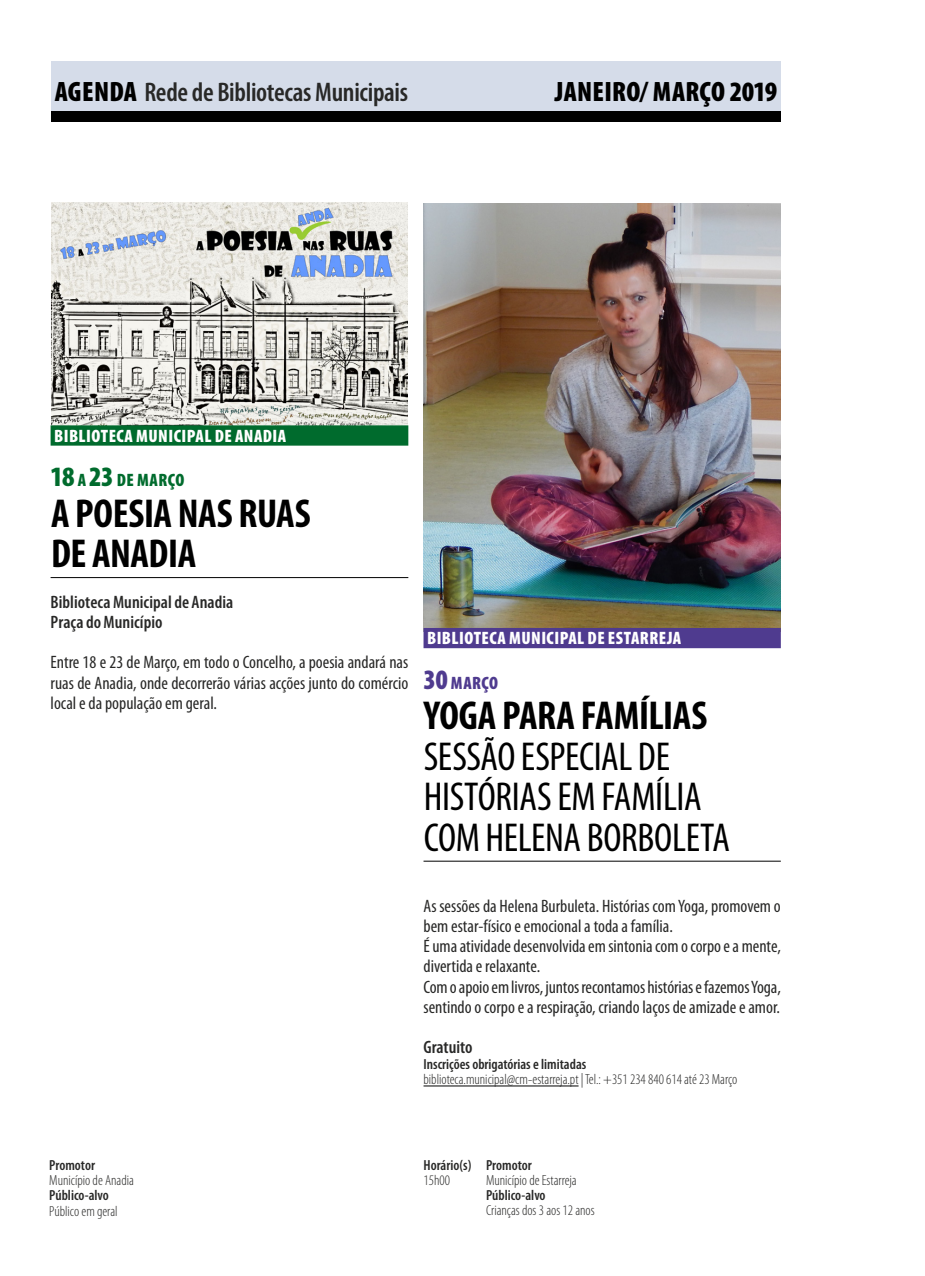
<style>
.page{position:relative;width:925px;height:1276px;background:#fff}
.page>*{position:absolute;margin:0;border:0;box-sizing:border-box;transform-origin:0 0}
.t1{font:condensed 40.5px/40.5px "Myriad Pro";letter-spacing:-.01em;color:#000}
.t2{font:700 condensed 40.5px/40.5px "Myriad Pro";letter-spacing:-.01em;color:#000}
.t3{font:900 condensed 28.12px "Myriad Pro";letter-spacing:.005em;color:#000}
.t4{font:600 condensed 27px "Myriad Pro";letter-spacing:-.01em;color:#282827}
.t5{font:condensed 18px/20.2px "Myriad Pro";color:#282827;text-align:justify}
.t6{font:900 condensed 18px "Myriad Pro";letter-spacing:.025em;color:#fff}
.t7{font:600 condensed 18px/20.2px "Myriad Pro";letter-spacing:.005em;color:#282827}
.t8{font:900 condensed 18px "Myriad Pro";letter-spacing:.025em;color:#006b2d}
.t9{font:900 condensed 18px "Myriad Pro";letter-spacing:.025em;color:#4f3b8f}
.t10{font:300 condensed 14.62px "Myriad Pro";color:#282827}
.t11{font:600 condensed 14.62px "Myriad Pro";color:#282827}
.s1{font-weight:900;font-size:28.12px;color:#000}
.s2{font-size:28.12px}
</style>
<div class="page">
<div style="left:51px;top:61px;width:730px;height:50px;background:#d5dce9"></div>
<div style="left:51px;top:111px;width:730px;height:11px;background:#000"></div>
<img style="left:423px;top:204px;width:358px;height:424px">
<img style="left:51px;top:203px;width:356px;height:222px">
<div style="left:51px;top:425px;width:357px;height:20px;background:#006b2d"></div>
<hr style="left:51px;top:577px;width:357px;height:1px;background:#000">
<div style="left:423px;top:628px;width:358px;height:20px;background:#4f3b8f"></div>
<hr style="left:423px;top:861px;width:358px;height:1px;background:#000">
<hr style="left:423px;top:1085px;width:155px;height:1px;background:#000">
<h3 class="t4" style="left:55px;top:78px;width:355px"><span class="s1">AGENDA</span> Rede de Bibliotecas Municipais</h3>
<h2 class="t3" style="left:555px;top:76px;width:224px">JANEIRO/ MARÇO 2019</h2>
<p class="t6" style="left:54px;top:426px;width:234px">BIBLIOTECA MUNICIPAL DE ANADIA</p>
<p class="t8" style="left:51px;top:470px;width:135px"><span class="s2">18</span> A <span class="s2">23</span> DE MARÇO</p>
<h1 class="t2" style="left:51px;top:493px;width:261px">A POESIA NAS RUAS<br>DE ANADIA</h1>
<p class="t7" style="left:51px;top:592px;width:184px">Biblioteca Municipal de Anadia<br>Praça do Município</p>
<p class="t5" style="left:51px;top:653px;width:359px">Entre 18 e 23 de Março, em todo o Concelho, a poesia andará nas ruas de Anadia, onde decorrerão várias acções junto do comércio local e da população em geral.</p>
<p class="t6" style="left:427px;top:628px;width:256px">BIBLIOTECA MUNICIPAL DE ESTARREJA</p>
<p class="t9" style="left:423px;top:672px;width:76px"><span class="s2">30</span> MARÇO</p>
<h1 class="t2" style="left:424px;top:696px;width:285px">YOGA PARA FAMÍLIAS</h1>
<h1 class="t1" style="left:424px;top:737px;width:308px">SESSÃO ESPECIAL DE<br>HISTÓRIAS EM FAMÍLIA<br>COM HELENA BORBOLETA</h1>
<p class="t5" style="left:423px;top:896px;width:359px;text-align:left">As sessões da Helena Burbuleta. Histórias com Yoga, promovem o bem estar-físico e emocional a toda a família.<br>É uma atividade desenvolvida em sintonia com o corpo e a mente, divertida e relaxante.<br>Com o apoio em livros, juntos recontamos histórias e fazemos Yoga, sentindo o corpo e a respiração, criando laços de amizade e amor.</p>
<p class="t7" style="left:423px;top:1037px;width:51px">Gratuito</p>
<p class="t11" style="left:423px;top:1055px;width:164px">Inscrições obrigatórias e limitadas</p>
<p class="t10" style="left:423px;top:1071px;width:315px">biblioteca.municipal@cm-estarreja.pt | Tel.: +351 234 840 614 até 23 Março</p>
<p class="t11" style="left:49px;top:1157px;width:47px">Promotor</p>
<p class="t10" style="left:49px;top:1172px;width:86px">Município de Anadia</p>
<p class="t11" style="left:49px;top:1187px;width:61px">Público-alvo</p>
<p class="t10" style="left:49px;top:1203px;width:70px">Público em geral</p>
<p class="t11" style="left:423px;top:1157px;width:49px">Horário(s)</p>
<p class="t10" style="left:423px;top:1172px;width:28px">15h00</p>
<p class="t11" style="left:486px;top:1157px;width:47px">Promotor</p>
<p class="t10" style="left:486px;top:1172px;width:92px">Município de Estarreja</p>
<p class="t11" style="left:486px;top:1187px;width:61px">Público-alvo</p>
<p class="t10" style="left:486px;top:1202px;width:110px">Crianças dos 3 aos 12 anos</p>
</div>
